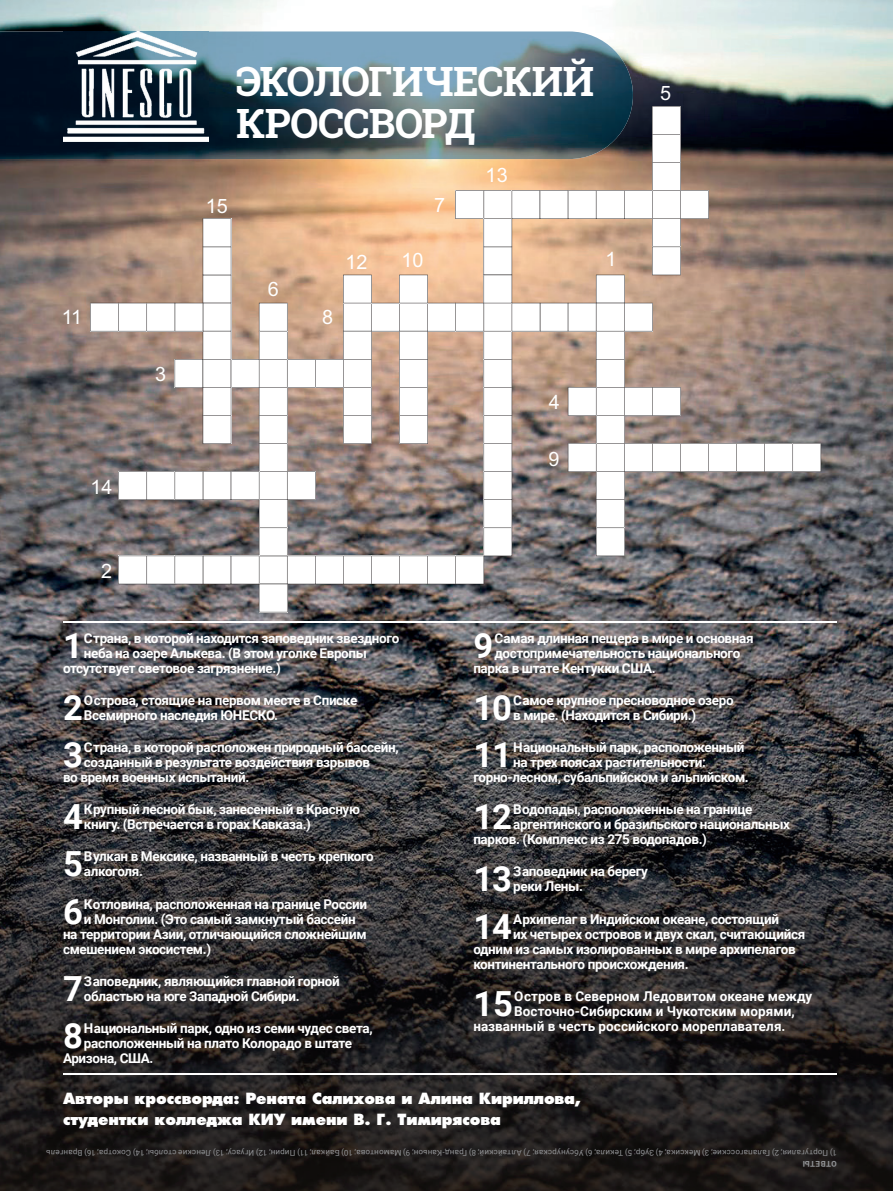
<style>
.page{position:relative;width:893px;height:1191px;background:#fff}
.page>*{position:absolute;margin:0;border:0;box-sizing:border-box;transform-origin:0 0}
.t1{font:700 40.35px/42px "Roboto Slab";letter-spacing:-.02em;color:#fff}
.t2{font:700 34.65px "Roboto";letter-spacing:-.03em;color:#fff}
.t3{font:19.8px "Arial";color:#fff}
.t4{font:15px/21px "AG Fatum Extra Bold C";letter-spacing:-.01em;color:#fff}
.t5{font:700 13.5px/15px "Roboto";letter-spacing:-.025em;color:#fff}
.t6{font:700 13.5px "Roboto";letter-spacing:.005em;color:#fff}
.t7{font:7.95px "Roboto";letter-spacing:.025em;color:#939598}
.t8{font:700 7.95px "Roboto";letter-spacing:.05em;color:#939598}
</style>
<div class="page">
<img style="left:0;top:0;width:893px;height:468px">
<img style="left:0;top:468px;width:893px;height:723px">
<hr style="left:63px;top:621px;width:774px;height:1px;background:#fff">
<img style="left:0;top:31px;width:633px;height:128px">
<img style="left:90px;top:106px;width:731px;height:506px">
<img style="left:63px;top:31px;width:145px;height:111px">
<hr style="left:63px;top:1072px;width:774px;height:2px;background:#fff">
<h3 class="t3" style="left:62px;top:303px;width:22px">11</h3>
<h3 class="t3" style="left:91px;top:473px;width:24px">14</h3>
<h3 class="t3" style="left:101px;top:557px;width:13px">2</h3>
<h3 class="t3" style="left:155px;top:360px;width:13px">3</h3>
<h3 class="t3" style="left:206px;top:192px;width:24px">15</h3>
<h1 class="t1" style="left:236px;top:60px;width:360px">ЭКОЛОГИЧЕСКИЙ<br>КРОССВОРД</h1>
<h3 class="t3" style="left:434px;top:191px;width:13px">7</h3>
<h3 class="t3" style="left:486px;top:162px;width:24px">13</h3>
<h3 class="t3" style="left:268px;top:275px;width:13px">6</h3>
<h3 class="t3" style="left:345px;top:248px;width:24px">12</h3>
<h3 class="t3" style="left:401px;top:247px;width:24px">10</h3>
<h3 class="t3" style="left:322px;top:304px;width:13px">8</h3>
<h3 class="t3" style="left:605px;top:245px;width:13px">1</h3>
<h3 class="t3" style="left:549px;top:388px;width:13px">4</h3>
<h3 class="t3" style="left:548px;top:445px;width:13px">9</h3>
<h3 class="t3" style="left:660px;top:79px;width:13px">5</h3>
<h2 class="t2" style="left:63px;top:622px;width:21px">1</h2>
<p class="t5" style="left:84px;top:630px;width:317px">Страна, в которой находится заповедник звездного</p>
<p class="t5" style="left:84px;top:645px;width:284px">неба на озере Алькева. (В этом уголке Европы</p>
<p class="t5" style="left:63px;top:660px;width:219px">отсутствует световое загрязнение.)</p>
<h2 class="t2" style="left:63px;top:684px;width:21px">2</h2>
<p class="t5" style="left:84px;top:692px;width:275px">Острова, стоящие на первом месте в Списке<br>Всемирного наследия ЮНЕСКО.</p>
<h2 class="t2" style="left:63px;top:731px;width:21px">3</h2>
<p class="t5" style="left:84px;top:739px;width:316px">Страна, в которой расположен природный бассейн,</p>
<p class="t5" style="left:84px;top:754px;width:288px">созданный в результате воздействия взрывов</p>
<p class="t5" style="left:63px;top:769px;width:188px">во время военных испытаний.</p>
<h2 class="t2" style="left:63px;top:793px;width:21px">4</h2>
<p class="t5" style="left:84px;top:801px;width:278px">Крупный лесной бык, занесенный в Красную книгу. (Встречается в горах Кавказа.)</p>
<h2 class="t2" style="left:63px;top:840px;width:21px">5</h2>
<p class="t5" style="left:84px;top:848px;width:291px">Вулкан в Мексике, названный в честь крепкого алкоголя.</p>
<h2 class="t2" style="left:63px;top:887px;width:21px">6</h2>
<p class="t5" style="left:84px;top:895px;width:285px">Котловина, расположенная на границе России</p>
<p class="t5" style="left:84px;top:910px;width:273px">и Монголии. (Это самый замкнутый бассейн</p>
<p class="t5" style="left:63px;top:925px;width:305px">на территории Азии, отличающийся сложнейшим</p>
<p class="t5" style="left:63px;top:940px;width:150px">смешением экосистем.)</p>
<h2 class="t2" style="left:63px;top:964px;width:21px">7</h2>
<p class="t5" style="left:84px;top:972px;width:257px">Заповедник, являющийся главной горной областью на юге Западной Сибири.</p>
<h2 class="t2" style="left:63px;top:1011px;width:21px">8</h2>
<p class="t5" style="left:84px;top:1019px;width:290px">Национальный парк, одно из семи чудес света,</p>
<p class="t5" style="left:84px;top:1034px;width:270px">расположенный на плато Колорадо в штате</p>
<p class="t5" style="left:63px;top:1049px;width:92px">Аризона, США.</p>
<h2 class="t2" style="left:473px;top:622px;width:21px">9</h2>
<p class="t5" style="left:494px;top:630px;width:261px">Самая длинная пещера в мире и основная</p>
<p class="t5" style="left:494px;top:645px;width:247px">достопримечательность национального</p>
<p class="t5" style="left:473px;top:660px;width:184px">парка в штате Кентукки США.</p>
<h2 class="t2" style="left:473px;top:684px;width:40px">10</h2>
<p class="t5" style="left:513px;top:692px;width:222px">Самое крупное пресноводное озеро в мире. (Находится в Сибири.)</p>
<h2 class="t2" style="left:473px;top:731px;width:40px">11</h2>
<p class="t5" style="left:513px;top:739px;width:233px">Национальный парк, расположенный</p>
<p class="t5" style="left:513px;top:754px;width:194px">на трех поясах растительности:</p>
<p class="t5" style="left:473px;top:769px;width:277px">горно-лесном, субальпийском и альпийском.</p>
<h2 class="t2" style="left:473px;top:793px;width:40px">12</h2>
<p class="t5" style="left:513px;top:801px;width:241px">Водопады, расположенные на границе</p>
<p class="t5" style="left:513px;top:816px;width:278px">аргентинского и бразильского национальных</p>
<p class="t5" style="left:473px;top:831px;width:235px">парков. (Комплекс из 275 водопадов.)</p>
<h2 class="t2" style="left:473px;top:855px;width:40px">13</h2>
<p class="t5" style="left:513px;top:863px;width:136px">Заповедник на берегу реки Лены.</p>
<h2 class="t2" style="left:473px;top:902px;width:40px">14</h2>
<p class="t5" style="left:513px;top:910px;width:267px">Архипелаг в Индийском океане, состоящий</p>
<p class="t5" style="left:513px;top:925px;width:294px">их четырех островов и двух скал, считающийся</p>
<p class="t5" style="left:473px;top:940px;width:324px">одним из самых изолированных в мире архипелагов</p>
<p class="t5" style="left:473px;top:955px;width:217px">континентального происхождения.</p>
<h2 class="t2" style="left:473px;top:979px;width:41px">15</h2>
<p class="t6" style="left:514px;top:986px;width:300px">Остров в Северном Ледовитом океане между</p>
<p class="t6" style="left:514px;top:1001px;width:282px">Восточно-Сибирским и Чукотским морями,</p>
<p class="t6" style="left:473px;top:1016px;width:314px">названный в честь российского мореплавателя.</p>
<p class="t4" style="left:63px;top:1088px;width:520px">Авторы кроссворда: Рената Салихова и Алина Кириллова, студентки колледжа КИУ имени В. Г. Тимирясова</p>
<p class="t7" style="left:837px;top:1158px;width:792px;rotate:-180deg">1) Португалия; 2) Галапагосские; 3) Мексика; 4) Зубр; 5) Текила; 6) Убсунурская; 7) Алтайский; 8) Гранд-Каньон; 9) Мамонтова; 10) Байкал; 11) Пирин; 12) Игуасу; 13) Ленские столбы; 14) Сокотра; 16) Врангель</p>
<p class="t8" style="left:837px;top:1169px;width:35px;rotate:-180deg">ОТВЕТЫ</p>
</div>
